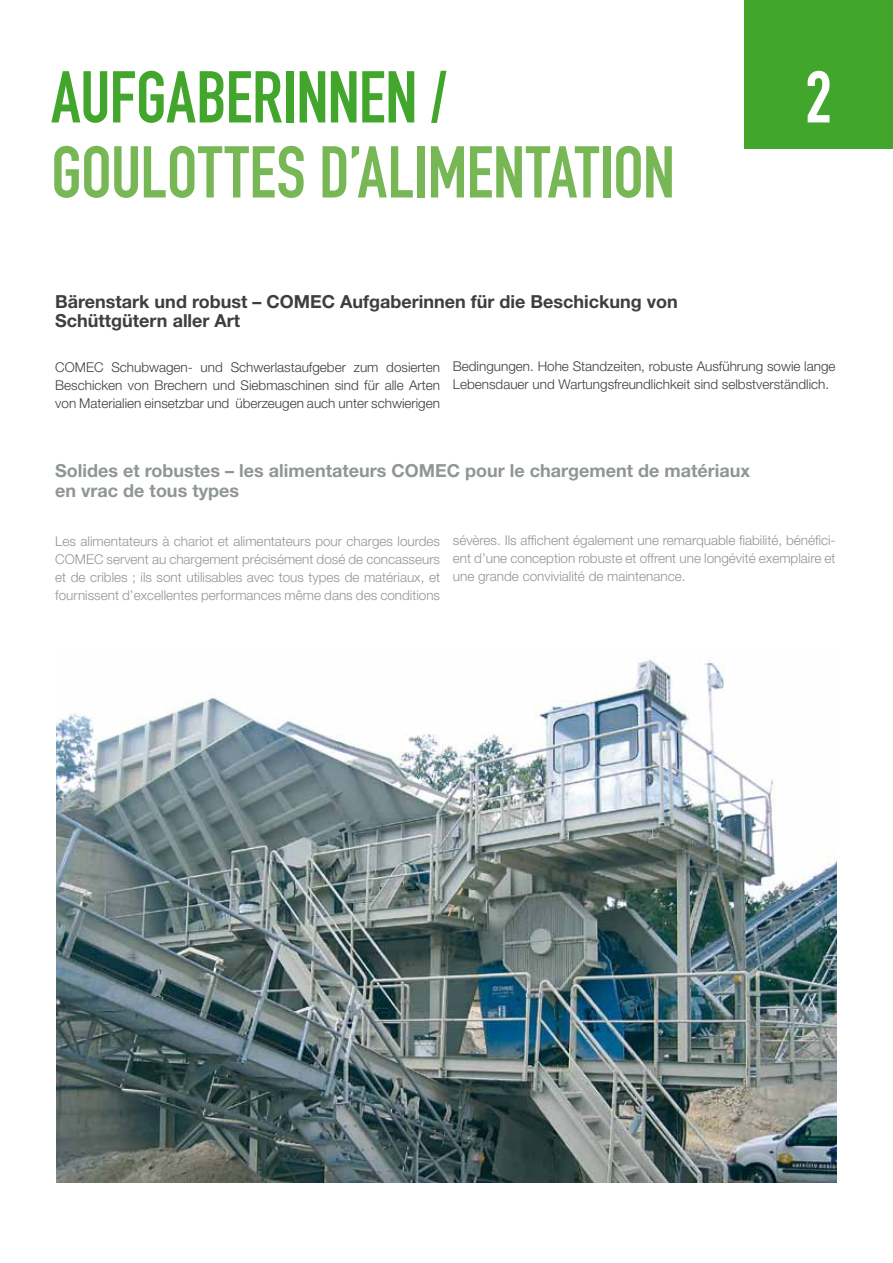
<style>
.page{position:relative;width:893px;height:1263px;background:#fff}
.page>*{position:absolute;margin:0;border:0;box-sizing:border-box;transform-origin:0 0}
.t1{font:72px "DIN Engschrift Alternate";letter-spacing:-.005em;color:#77b756}
.t2{font:72px "DIN Engschrift Alternate";letter-spacing:-.005em;color:#41a62b}
.t3{font:72px "DIN Engschrift Alternate";color:#fff}
.t4{font:700 18px/19.5px "Helvetica Neue";color:#909793}
.t5{font:700 18px/19.5px "Helvetica Neue";color:#3e3d40}
.t6{font:300 13.5px/18px "Helvetica Neue";color:#909793;text-align:justify}
.t7{font:300 13.5px/18px "Helvetica Neue";color:#3e3d40;text-align:justify}
</style>
<div class="page">
<div style="left:744px;top:0;width:149px;height:149px;background:#41a62b"></div>
<img style="left:56px;top:658px;width:781px;height:524px">
<h1 class="t2" style="left:51px;top:55px;width:397px">AUFGABERINNEN /</h1>
<h1 class="t1" style="left:51px;top:130px;width:625px">GOULOTTES D’ALIMENTATION</h1>
<h2 class="t5" style="left:55px;top:291px;width:624px">Bärenstark und robust – COMEC Aufgaberinnen für die Beschickung von<br>Schüttgütern aller Art</h2>
<h1 class="t3" style="left:805px;top:55px;width:28px">2</h1>
<p class="t7" style="left:55px;top:358px;width:386px">COMEC Schubwagen- und Schwerlastaufgeber zum dosierten Beschicken von Brechern und Siebmaschinen sind für alle Arten von Materialien einsetzbar und überzeugen auch unter schwierigen</p>
<p class="t7" style="left:453px;top:357px;width:384px">Bedingungen. Hohe Standzeiten, robuste Ausführung sowie lange<br>Lebensdauer und Wartungsfreundlichkeit sind selbstverständlich.</p>
<h2 class="t4" style="left:55px;top:461px;width:696px">Solides et robustes – les alimentateurs COMEC pour le chargement de matériaux en vrac de tous types</h2>
<p class="t6" style="left:55px;top:532px;width:386px">Les alimentateurs à chariot et alimentateurs pour charges lourdes COMEC servent au chargement précisément dosé de concasseurs et de cribles ; ils sont utilisables avec tous types de matériaux, et fournissent d’excellentes performances même dans des conditions</p>
<p class="t6" style="left:453px;top:531px;width:384px">sévères. Ils affichent également une remarquable fiabilité, bénéfici&shy;ent d’une conception robuste et offrent une longévité exemplaire et une grande convivialité de maintenance.</p>
</div>
